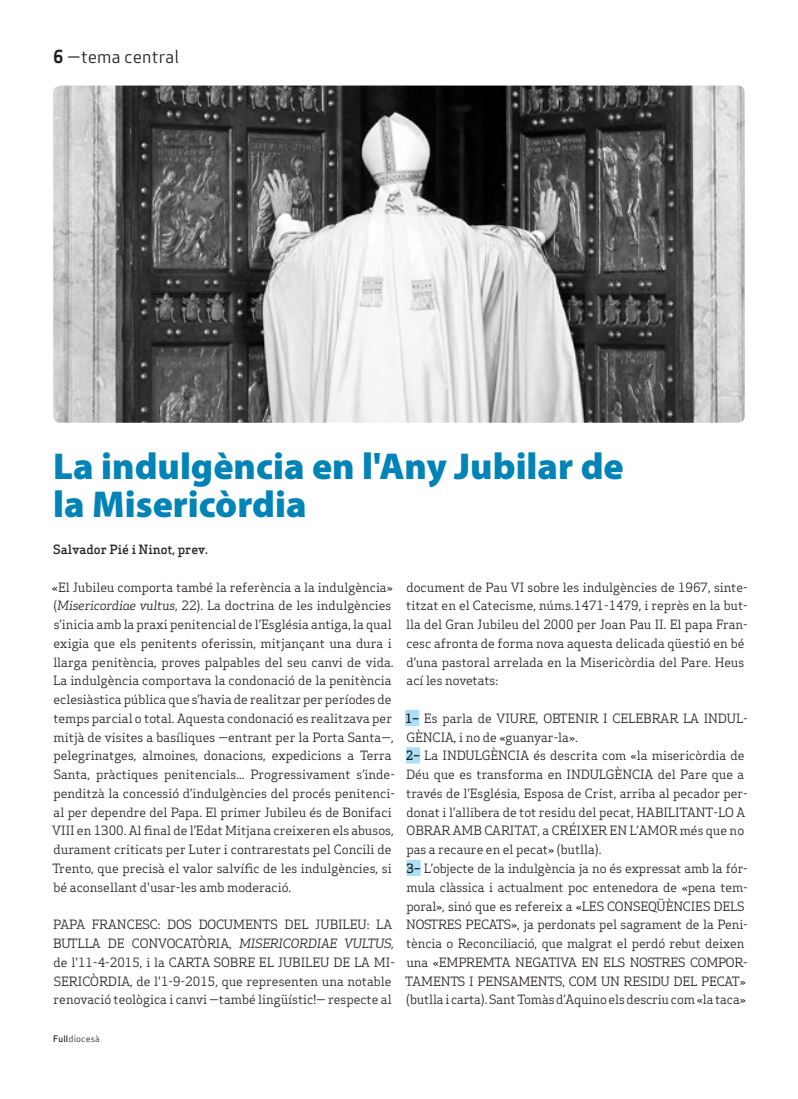
<style>
.page{position:relative;width:798px;height:1099px;background:#fff}
.page>*{position:absolute;margin:0;border:0;box-sizing:border-box;transform-origin:0 0}
.Titulars{font:900 37.5px/37.5px "Myriad Pro";color:#0083b6}
.Capçalera{font:17.5px "Apex Sans Book T";color:#231f20}
.Text_General{font:12.5px/18.8px "Apex Serif";color:#231f20}
.Autors{font:500 12.5px "Apex Serif";color:#231f20}
.Data_Peu{font:8.75px "Apex Sans Book T";letter-spacing:.02em;color:#231f20}
.s1{font-family:"Apex Sans Bold T"}
.s2{font-style:italic}
.s3{font-family:"Apex Sans Medium T"}
.s4{font-weight:500}
</style>
<div class="page">
<div style="left:405px;top:709px;width:14px;height:17px;background:#aae0f9"></div>
<div style="left:406px;top:747px;width:14px;height:16px;background:#aae0f9"></div>
<div style="left:406px;top:859px;width:14px;height:17px;background:#aae0f9"></div>
<img style="left:53px;top:86px;width:691px;height:337px">
<p class="Capçalera" style="left:53px;top:46px;width:127px"><span class="s1">6</span> —tema central</p>
<p class="Titulars" style="left:53px;top:446px;width:572px">La indulgència en l'Any Jubilar de la Misericòrdia</p>
<p class="Autors" style="left:53px;top:541px;width:156px">Salvador Pié i Ninot, prev.</p>
<p class="Text_General" style="left:52px;top:577px;width:344px">«El Jubileu comporta també la referència a la indulgència» (<span class="s2">Misericordiae vultus</span>, 22). La doctrina de les indulgències s’inicia amb la praxi penitencial de l’Església antiga, la qual exigia que els penitents oferissin, mitjançant una dura i llarga penitència, proves palpables del seu canvi de vida.<br>La indulgència comportava la condonació de la penitència eclesiàstica pública que s’havia de realitzar per períodes de temps parcial o total. Aquesta condonació es realitzava per mitjà de visites a basíliques —entrant per la Porta Santa—, pelegrinatges, almoines, donacions, expedicions a Terra Santa, pràctiques penitencials... Progressivament s’inde&shy;penditzà la concessió d’indulgències del procés penitenci&shy;al per dependre del Papa. El primer Jubileu és de Bonifaci VIII en 1300. Al final de l’Edat Mitjana creixeren els abusos, durament criticats per Luter i contrarestats pel Concili de Trento, que precisà el valor salvífic de les indulgències, si bé aconsellant d'usar-les amb moderació.</p>
<p class="Text_General" style="left:53px;top:915px;width:343px">PAPA FRANCESC: DOS DOCUMENTS DEL JUBILEU: LA BUTLLA DE CONVOCATÒRIA, <span class="s2">MISERICORDIAE VULTUS, </span>de l'11-4-2015, i la CARTA SOBRE EL JUBILEU DE LA MI-SERICÒRDIA, de l'1-9-2015, que representen una notable renovació teològica i canvi —també lingüístic!— respecte al</p>
<p class="Data_Peu" style="left:53px;top:1032px;width:48px"><span class="s3">Full</span>diocesà</p>
<p class="Text_General" style="left:406px;top:577px;width:343px">document de Pau VI sobre les indulgències de 1967, sinte&shy;titzat en el Catecisme, núms.1471-1479, i reprès en la but&shy;lla del Gran Jubileu del 2000 per Joan Pau II. El papa Fran&shy;cesc afronta de forma nova aquesta delicada qüestió en bé d’una pastoral arrelada en la Misericòrdia del Pare. Heus ací les novetats:</p>
<p class="Text_General" style="left:405px;top:708px;width:344px"><span class="s4">1–</span> Es parla de VIURE, OBTENIR I CELEBRAR LA INDUL-<br>GÈNCIA, i no de «guanyar-la».</p>
<p class="Text_General" style="left:406px;top:746px;width:343px"><span class="s4">2–</span> La INDULGÈNCIA és descrita com «la misericòrdia de Déu que es transforma en INDULGÈNCIA del Pare que a través de l’Església, Esposa de Crist, arriba al pecador per&shy;donat i l’allibera de tot residu del pecat, HABILITANT-LO A OBRAR AMB CARITAT, a CRÉIXER EN L’AMOR més que no pas a recaure en el pecat» (butlla).</p>
<p class="Text_General" style="left:405px;top:858px;width:344px"><span class="s4">3–</span> L’objecte de la indulgència ja no és expressat amb la fór&shy;mula clàssica i actualment poc entenedora de «pena tem&shy;poral», sinó que es refereix a «LES CONSEQÜÈNCIES DELS NOSTRES PECATS», ja perdonats pel sagrament de la Peni&shy;tència o Reconciliació, que malgrat el perdó rebut deixen una «EMPREMTA NEGATIVA EN ELS NOSTRES COMPOR-TAMENTS I PENSAMENTS, COM UN RESIDU DEL PECAT» (butlla i carta). Sant Tomàs d’Aquino els descriu com «la taca»</p>
</div>
